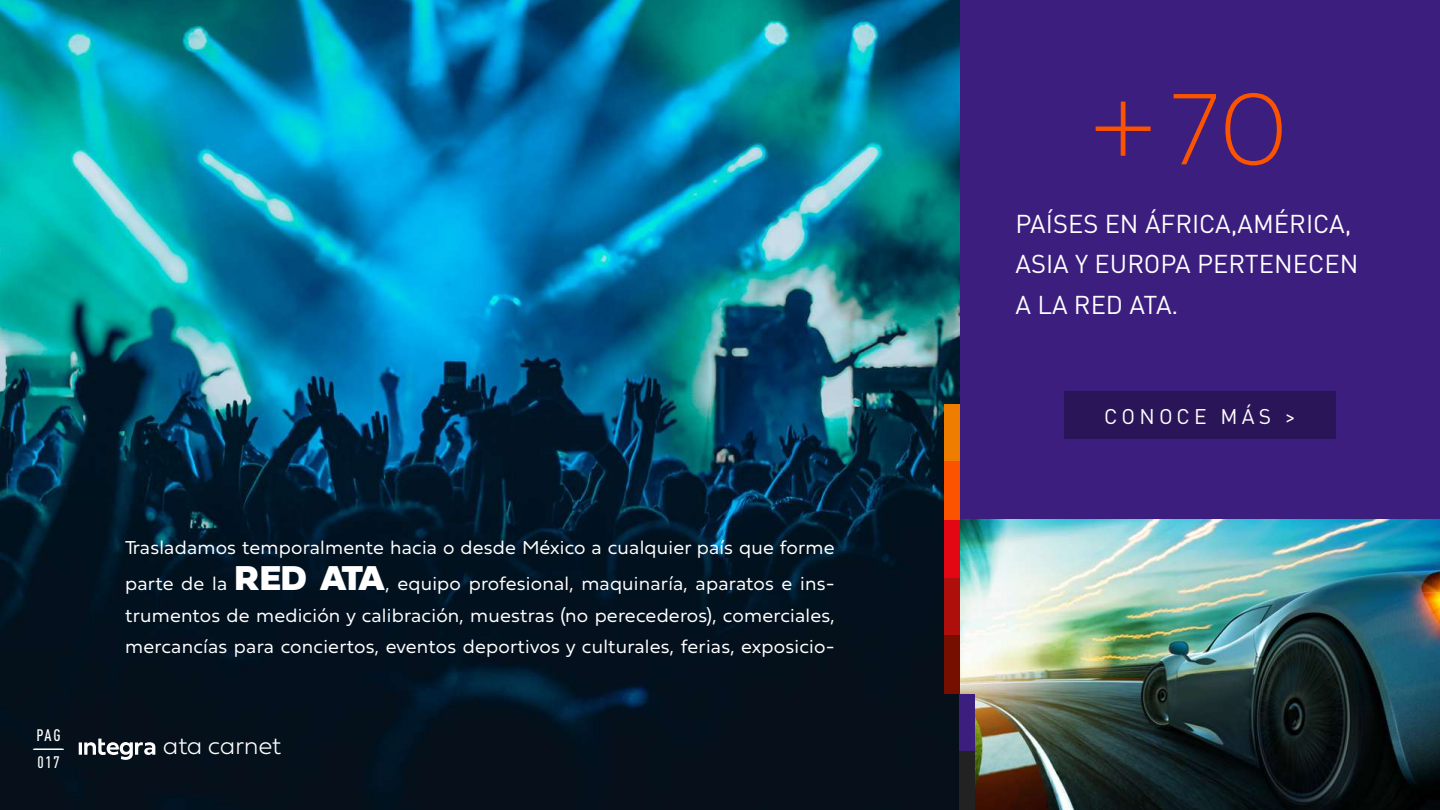
<style>
.page{position:relative;width:1440px;height:810px;background:#fff}
.page>*{position:absolute;margin:0;border:0;box-sizing:border-box;transform-origin:0 0}
.t1{font:106.05px "Fieldwork Geo Hair";color:#fc5300}
.t2{font:25.5px/40.5px "DIN Pro";color:#fff}
.t3{font:100 24.75px "Fieldwork Geo";letter-spacing:-.01em;color:#fff}
.t4{font:21px "DIN Pro";letter-spacing:.2em;color:#fff}
.t5{font:300 19.5px/36px "Fieldwork Hum";letter-spacing:.01em;color:#fff}
.t6{font:500 condensed 16.5px/13.5px "DIN Pro";letter-spacing:.1em;color:#fff;text-align:center}
.s1{font-family:"Fieldwork Geo";font-weight:900;font-size:36px}
</style>
<div class="page">
<img style="left:0;top:0;width:960px;height:810px">
<div style="left:960px;top:0;width:480px;height:520px;background:#3c1e7f"></div>
<img style="left:960px;top:520px;width:480px;height:290px">
<div style="left:944px;top:404px;width:16px;height:58px;background:#ef7d00"></div>
<div style="left:944px;top:462px;width:16px;height:58px;background:#fc5300"></div>
<div style="left:944px;top:520px;width:16px;height:58px;background:#e30613"></div>
<div style="left:944px;top:578px;width:16px;height:58px;background:#ae0f0a"></div>
<div style="left:944px;top:636px;width:16px;height:58px;background:#770f00"></div>
<div style="left:959px;top:694px;width:16px;height:58px;background:#3c1e7f"></div>
<div style="left:959px;top:752px;width:16px;height:58px;background:#222"></div>
<svg style="left:79px;top:739px;width:76px;height:21px"></svg>
<div style="left:1064px;top:392px;width:272px;height:47px;background:#2a1559"></div>
<p class="t6" style="left:32px;top:727px;width:34px">PAG ------------------<br>017</p>
<p class="t5" style="left:125px;top:529px;width:711px">Trasladamos temporalmente hacia o desde México a cualquier país que forme parte de la <span class="s1">RED ATA</span>, equipo profesional, maquinaría, aparatos e ins-</p>
<p class="t5" style="left:125px;top:598px;width:711px;line-height:31.5px">trumentos de medición y calibración, muestras (no perecederos), comerciales, mercancías para conciertos, eventos deportivos y culturales, ferias, exposicio-</p>
<p class="t3" style="left:163px;top:727px;width:120px">ata carnet</p>
<h1 class="t1" style="left:1091px;top:45px;width:200px">+ 70</h1>
<h2 class="t2" style="left:1016px;top:201px;width:344px">PAÍSES EN ÁFRICA,AMÉRICA,<br>ASIA Y EUROPA PERTENECEN<br>A LA RED ATA.</h2>
<p class="t4" style="left:1104px;top:399px;width:193px">CONOCE MÁS &gt;</p>
</div>
